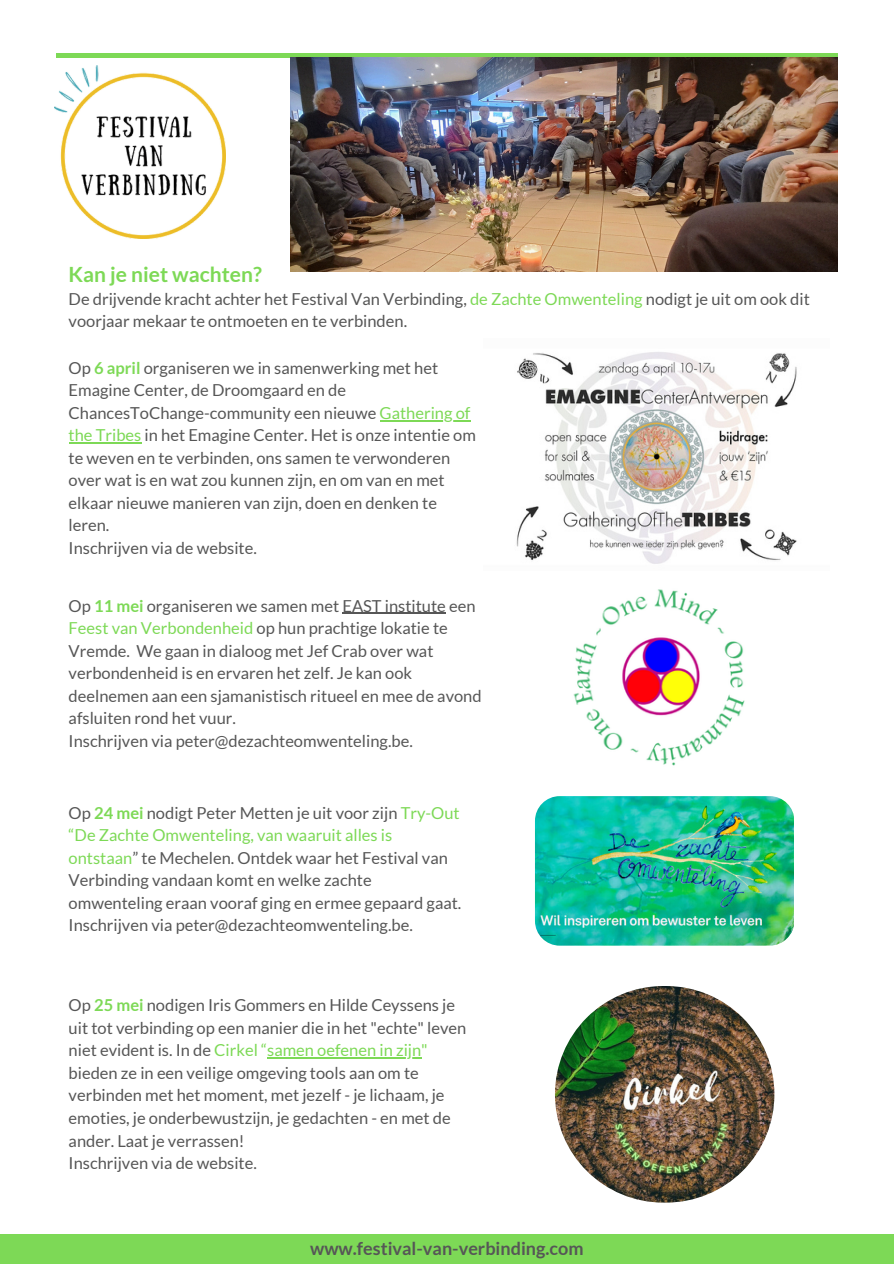
<style>
.page{position:relative;width:894px;height:1264px;background:#fff}
.page>*{position:absolute;margin:0;border:0;box-sizing:border-box;transform-origin:0 0}
.t1{font:700 21px "Lato";color:#7dd956}
.t2{font:700 18px "Lato";color:#565656}
.t3{font:16.5px/22.5px "Lato";color:#565656}
.s1{color:#7dd956}
.s2{font-weight:700;color:#7dd956}
</style>
<div class="page">
<div style="left:0;top:1234px;width:893px;height:29px;background:#7dd956"></div>
<div style="left:56px;top:53px;width:781px;height:5px;background:#7dd956"></div>
<img style="left:54px;top:66px;width:171px;height:172px">
<img style="left:516px;top:352px;width:281px;height:212px">
<img style="left:555px;top:986px;width:219px;height:216px">
<img style="left:573px;top:589px;width:172px;height:177px">
<img style="left:291px;top:58px;width:546px;height:213px">
<img style="left:535px;top:796px;width:258px;height:149px;border-radius:25px">
<hr style="left:379px;top:420px;width:91px;height:1px;background:#7dd956">
<hr style="left:69px;top:442px;width:72px;height:1px;background:#7dd956">
<hr style="left:267px;top:1057px;width:154px;height:1px;background:#7dd956">
<hr style="left:342px;top:612px;width:104px;height:1px;background:#565656">
<p class="t1" style="left:69px;top:261px;width:195px">Kan je niet wachten?</p>
<p class="t3" style="left:69px;top:287px;width:742px">De drijvende kracht achter het Festival Van Verbinding, <span class="s1">de Zachte Omwenteling</span> nodigt je uit om ook dit voorjaar mekaar te ontmoeten en te verbinden.</p>
<p class="t3" style="left:69px;top:356px;width:403px">Op <span class="s2">6 april</span> organiseren we in samenwerking met het<br>Emagine Center, de Droomgaard en de<br>ChancesToChange-community een nieuwe <span class="s1">Gathering of</span></p>
<p class="t3" style="left:69px;top:424px;width:408px"><span class="s1">the Tribes</span> in het Emagine Center. Het is onze intentie om te weven en te verbinden, ons samen te verwonderen over wat is en wat zou kunnen zijn, en om van en met elkaar nieuwe manieren van zijn, doen en denken te leren.<br>Inschrijven via de website.</p>
<p class="t3" style="left:69px;top:594px;width:414px">Op <span class="s2">11 mei</span> organiseren we samen met EAST institute een <span class="s1">Feest van Verbondenheid</span> op hun prachtige lokatie te Vremde. We gaan in dialoog met Jef Crab over wat verbondenheid is en ervaren het zelf. Je kan ook deelnemen aan een sjamanistisch ritueel en mee de avond afsluiten rond het vuur.</p>
<p class="t3" style="left:69px;top:729px;width:345px">Inschrijven via peter@dezachteomwenteling.be.</p>
<p class="t3" style="left:69px;top:801px;width:394px">Op <span class="s2">24 mei</span> nodigt Peter Metten je uit voor zijn <span class="s1">Try-Out “De Zachte Omwenteling, van waaruit alles is ontstaan</span>” te Mechelen. Ontdek waar het Festival van Verbinding vandaan komt en welke zachte omwenteling eraan vooraf ging en ermee gepaard gaat.<br>Inschrijven via peter@dezachteomwenteling.be.</p>
<p class="t3" style="left:69px;top:993px;width:399px">Op <span class="s2">25 mei</span> nodigen Iris Gommers en Hilde Ceyssens je uit tot verbinding op een manier die in het "echte" leven niet evident is. In de <span class="s1">Cirkel “samen oefenen in zijn"</span></p>
<p class="t3" style="left:69px;top:1061px;width:383px">bieden ze in een veilige omgeving tools aan om te verbinden met het moment, met jezelf - je lichaam, je emoties, je onderbewustzijn, je gedachten - en met de ander. Laat je verrassen!<br>Inschrijven via de website.</p>
<p class="t2" style="left:310px;top:1237px;width:275px">www.festival-van-verbinding.com</p>
</div>
